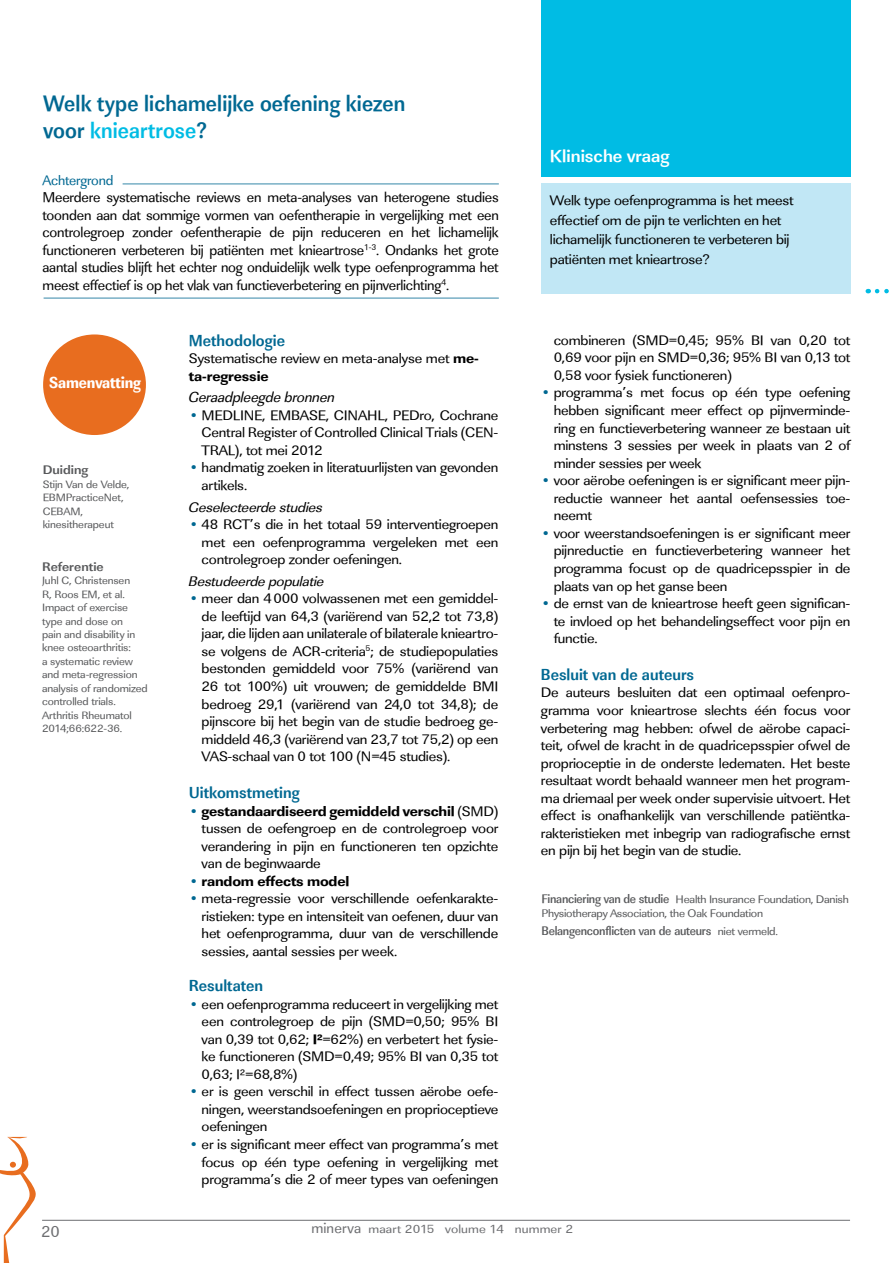
<style>
.page{position:relative;width:893px;height:1263px;background:#fff}
.page>*{position:absolute;margin:0;border:0;box-sizing:border-box;transform-origin:0 0}
.t1{font:700 23.1px/27px "Linear Std";letter-spacing:.005em;color:#006892;scale:.91 1}
.t2{font:700 18px "Linear Std";color:#fff}
.t3{font:700 16.5px "Linear Std Cd";color:#006892}
.t4{font:16.5px "Linear Std Nr Xbold";letter-spacing:-.01em;color:#fff}
.t5{font:16.5px "Linear Std";color:#6d6e71}
.t6{font:italic 15px "Linear Std";letter-spacing:-.01em;color:#000}
.t7{font:14.7px/17.5px "Linear Std";letter-spacing:-.015em;color:#000;text-align:justify}
.t8{font:14.25px/17.5px "Linear Std";letter-spacing:-.015em;color:#000;text-align:justify;scale:1.05 1}
.t9{font:14.25px "Linear Std Xbold";letter-spacing:-.015em;color:#000;scale:1.05 1}
.t10{font:italic 14.25px "Linear Std";letter-spacing:-.015em;color:#000;scale:1.05 1}
.t11{font:14.25px "Linear Std";letter-spacing:-.015em;color:#006892}
.t12{font:500 12.9px "Linear Std Nr";letter-spacing:-.02em;color:#58595b;scale:1.05 1}
.t13{font:700 12.9px "Linear Std";color:#58595b;scale:1.05 1}
.t14{font:12.15px "Linear Std";letter-spacing:.01em;color:#6d6e71;scale:1.11 1}
.t15{font:11.4px/13.5px "Linear Std";letter-spacing:-.02em;color:#58595b;scale:1.05 1}
.t16{font:10.95px/13.5px "Linear Std";letter-spacing:-.01em;color:#58595b;scale:1.05 1}
.s1{color:#00bce4}
.s2{font-family:"Linear Std Xbold"}
.s3{color:#006892}
.s4{font-family:"Linear Std"}
.s5{font-family:"Linear Std Nr";font-weight:500;font-size:12.9px}
.s6{font-family:"Linear Std";font-weight:400;font-size:11.4px}
.s7{font-size:15px}
</style>
<div class="page">
<hr style="left:42px;top:1220px;width:808px;height:1px;background:#6d6e71">
<svg style="left:0;top:1137px;width:36px;height:126px"></svg>
<div style="left:541px;top:183px;width:309px;height:110px;background:#c1e7f5"></div>
<hr style="left:123px;top:184px;width:376px;height:1px;background:#006892">
<hr style="left:44px;top:298px;width:455px;height:1px;background:#006892">
<div style="left:43px;top:334px;width:103px;height:101px;background:#e86d1f;border-radius:50%"></div>
<svg style="left:877px;top:289px;width:12px;height:4px"></svg>
<div style="left:541px;top:0;width:309px;height:177px;background:#00bce4"></div>
<h1 class="t1" style="left:44px;top:90px;width:399px">Welk type lichamelijke oefening kiezen voor <span class="s1">knieartrose</span>?</h1>
<p class="t11" style="left:43px;top:171px;width:72px">Achtergrond</p>
<p class="t7" style="left:43px;top:189px;width:458px">Meerdere systematische reviews en meta-analyses van heterogene studies toonden aan dat sommige vormen van oefentherapie in vergelijking met een controlegroep zonder oefentherapie de pijn reduceren en het lichamelijk functioneren verbeteren bij patiënten met knieartrose<sup>1-3</sup>. Ondanks het grote aantal studies blijft het echter nog onduidelijk welk type oefenprogramma het meest effectief is op het vlak van functieverbetering en pijnverlichting<sup>4</sup>.</p>
<p class="t4" style="left:49px;top:372px;width:93px">Samenvatting</p>
<p class="t13" style="left:43px;top:462px;width:45px">Duiding</p>
<p class="t16" style="left:43px;top:477px;width:84px">Stijn Van de Velde,<br>EBMPracticeNet,<br>CEBAM, kinesitherapeut</p>
<p class="t13" style="left:42px;top:558px;width:60px">Referentie</p>
<p class="t16" style="left:42px;top:574px;width:102px">Juhl C, Christensen<br>R, Roos EM, et al.<br>Impact of exercise type and dose on<br>pain and disability in knee osteoarthritis:<br>a systematic review and meta-regression analysis of randomized controlled trials.<br>Arthritis Rheumatol<br>2014;66:622-36.</p>
<p class="t3" style="left:189px;top:331px;width:98px">Methodologie</p>
<p class="t8" style="left:189px;top:350px;width:278px">Systematische review en meta-analyse met <span class="s2">me-</span></p>
<p class="t9" style="left:189px;top:367px;width:78px">ta-regressie</p>
<p class="t6" style="left:189px;top:388px;width:148px">Geraadpleegde bronnen</p>
<p class="t8" style="left:202px;top:406px;width:284px;text-indent:-13px"><span class="s3">•</span> MEDLINE, EMBASE, CINAHL, PEDro, Cochrane Central Register of Controlled Clinical Trials (CEN-TRAL), tot mei 2012</p>
<p class="t8" style="left:202px;top:459px;width:284px;text-indent:-13px"><span class="s3">•</span> handmatig zoeken in literatuurlijsten van gevonden artikels.</p>
<p class="t10" style="left:189px;top:498px;width:129px">Geselecteerde studies</p>
<p class="t8" style="left:202px;top:516px;width:284px;text-indent:-13px"><span class="s3">•</span> 48 RCT’s die in het totaal 59 interventiegroepen met een oefenprogramma vergeleken met een controlegroep zonder oefeningen.</p>
<p class="t10" style="left:189px;top:572px;width:131px">Bestudeerde populatie</p>
<p class="t8" style="left:202px;top:590px;width:284px;text-indent:-13px"><span class="s3">•</span> meer dan 4000 volwassenen met een gemiddel&shy;de leeftijd van 64,3 (variërend van 52,2 tot 73,8) jaar, die lijden aan unilaterale of bilaterale knieartro&shy;se volgens de ACR-criteria<sup>5</sup>; de studiepopulaties bestonden gemiddeld voor 75% (variërend van 26 tot 100%) uit vrouwen; de gemiddelde BMI bedroeg 29,1 (variërend van 24,0 tot 34,8); de pijnscore bij het begin van de studie bedroeg ge&shy;middeld 46,3 (variërend van 23,7 tot 75,2) op een VAS-schaal van 0 tot 100 (N=45 studies).</p>
<p class="t3" style="left:189px;top:782px;width:112px">Uitkomstmeting</p>
<p class="t9" style="left:189px;top:802px;width:296px"><span class="s3">•</span> gestandaardiseerd gemiddeld verschil <span class="s4">(SMD)</span></p>
<p class="t8" style="left:202px;top:820px;width:284px">tussen de oefengroep en de controlegroep voor verandering in pijn en functioneren ten opzichte van de beginwaarde</p>
<p class="t9" style="left:189px;top:872px;width:154px"><span class="s3">•</span> random effects model</p>
<p class="t8" style="left:202px;top:890px;width:284px;text-indent:-13px"><span class="s3">•</span> meta-regressie voor verschillende oefenkarakte&shy;ristieken: type en intensiteit van oefenen, duur van het oefenprogramma, duur van de verschillende sessies, aantal sessies per week.</p>
<p class="t3" style="left:189px;top:975px;width:76px">Resultaten</p>
<p class="t8" style="left:202px;top:995px;width:284px;text-indent:-13px"><span class="s3">•</span> een oefenprogramma reduceert in vergelijking met een controlegroep de pijn (SMD=0,50; 95% BI van 0,39 tot 0,62; <span class="s2">I²</span>=62%) en verbetert het fysie&shy;ke functioneren (SMD=0,49; 95% BI van 0,35 tot 0,63; I²=68,8%)</p>
<p class="t8" style="left:202px;top:1083px;width:284px;text-indent:-13px"><span class="s3">•</span> er is geen verschil in effect tussen aërobe oefe&shy;ningen, weerstandsoefeningen en proprioceptieve oefeningen</p>
<p class="t8" style="left:202px;top:1135px;width:284px;text-indent:-13px"><span class="s3">•</span> er is significant meer effect van programma’s met focus op één type oefening in vergelijking met programma’s die 2 of meer types van oefeningen</p>
<p class="t2" style="left:550px;top:145px;width:121px">Klinische vraag</p>
<p class="t8" style="left:550px;top:191px;width:234px;line-height:19.5px;text-align:left">Welk type oefenprogramma is het meest effectief om de pijn te verlichten en het lichamelijk functioneren te verbeteren bij patiënten met knieartrose?</p>
<p class="t8" style="left:554px;top:331px;width:284px">combineren (SMD=0,45; 95% BI van 0,20 tot 0,69 voor pijn en SMD=0,36; 95% BI van 0,13 tot 0,58 voor fysiek functioneren)</p>
<p class="t8" style="left:554px;top:384px;width:284px;text-indent:-13px"><span class="s3">•</span> programma’s met focus op één type oefening hebben significant meer effect op pijnverminde&shy;ring en functieverbetering wanneer ze bestaan uit minstens 3 sessies per week in plaats van 2 of minder sessies per week</p>
<p class="t8" style="left:554px;top:472px;width:284px;text-indent:-13px"><span class="s3">•</span> voor aërobe oefeningen is er significant meer pijn&shy;reductie wanneer het aantal oefensessies toe&shy;neemt</p>
<p class="t8" style="left:554px;top:524px;width:284px;text-indent:-13px"><span class="s3">•</span> voor weerstandsoefeningen is er significant meer pijnreductie en functieverbetering wanneer het programma focust op de quadricepsspier in de plaats van op het ganse been</p>
<p class="t8" style="left:554px;top:595px;width:284px;text-indent:-13px"><span class="s3">•</span> de ernst van de knieartrose heeft geen significan&shy;te invloed op het behandelingseffect voor pijn en functie.</p>
<p class="t3" style="left:541px;top:664px;width:155px">Besluit van de auteurs</p>
<p class="t8" style="left:541px;top:684px;width:296px">De auteurs besluiten dat een optimaal oefenpro&shy;gramma voor knieartrose slechts één focus voor verbetering mag hebben: ofwel de aërobe capaci&shy;teit, ofwel de kracht in de quadricepsspier ofwel de proprioceptie in de onderste ledematen. Het beste resultaat wordt behaald wanneer men het program&shy;ma driemaal per week onder supervisie uitvoert. Het effect is onafhankelijk van verschillende patiëntka&shy;rakteristieken met inbegrip van radiografische ernst en pijn bij het begin van de studie.</p>
<p class="t15" style="left:541px;top:893px;width:294px"><span class="s5">Financiering van de studie</span> Health Insurance Foundation, Danish<br>Physiotherapy Association, the Oak Foundation</p>
<p class="t12" style="left:541px;top:923px;width:227px">Belangenconflicten van de auteurs <span class="s6">niet vermeld.</span></p>
<p class="t5" style="left:41px;top:1222px;width:20px">20</p>
<p class="t14" style="left:311px;top:1222px;width:237px"><span class="s7">minerva</span> maart 2015 volume 14 nummer 2</p>
</div>
